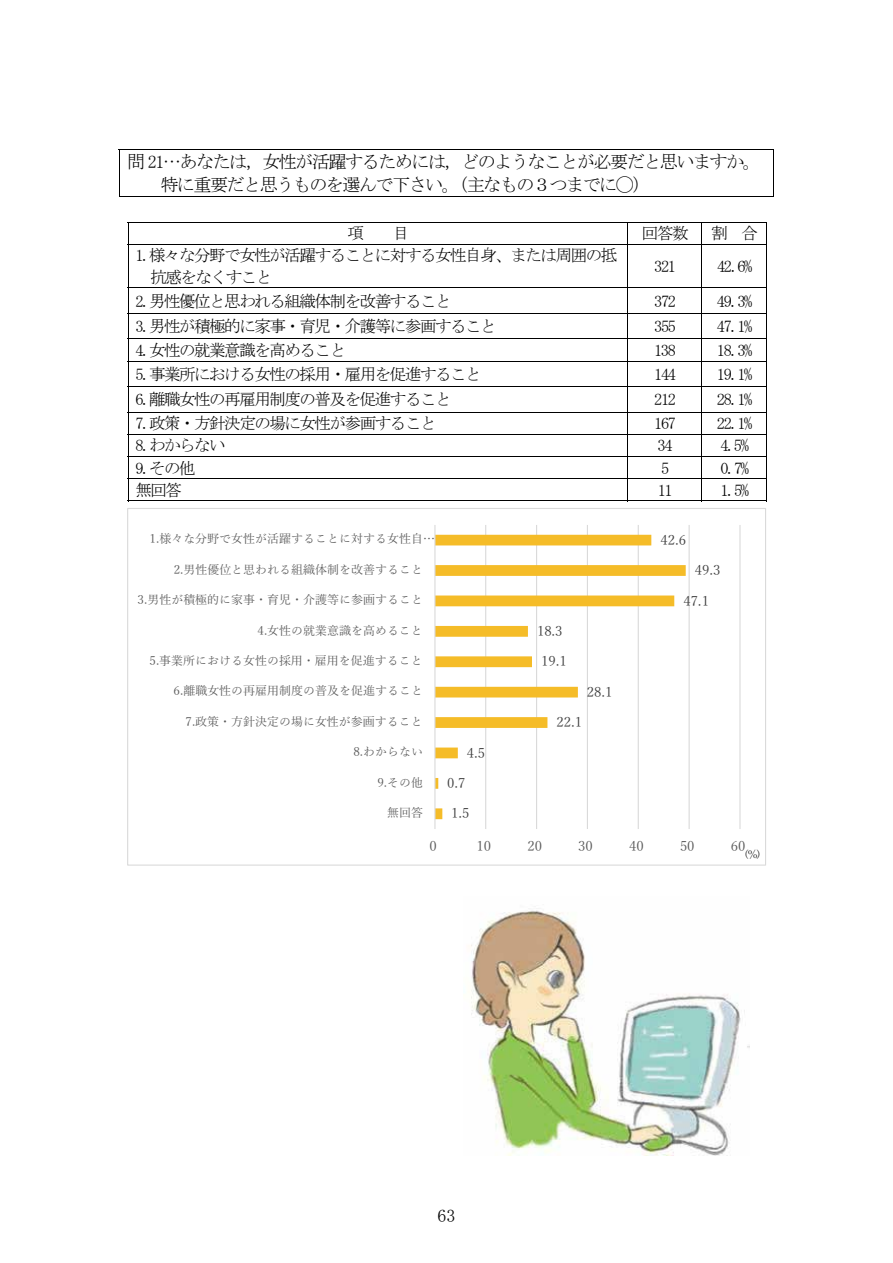
<style>
.page{position:relative;width:893px;height:1263px;background:#fff}
.page>*{position:absolute;margin:0;border:0;box-sizing:border-box;transform-origin:0 0}
.t1{font:18px/23.2px "MS Mincho";letter-spacing:-.08em;color:#000}
.t2{font:16.5px/21.5px "MS Mincho";letter-spacing:-.085em;color:#000}
.t3{font:13.5px "Yu Mincho";color:#404040}
.t4{font:13.5px "Yu Mincho";color:#595959}
.t5{font:12px "Yu Mincho";color:#595959}
.t6{font:10.5px "MS Mincho";color:#000}
</style>
<div class="page">
<hr style="left:119px;top:149px;width:655px;height:1px;background:#000">
<hr style="left:119px;top:149px;width:1px;height:48px;background:#000">
<hr style="left:119px;top:196px;width:654px;height:1px;background:#000">
<hr style="left:773px;top:149px;width:1px;height:48px;background:#000">
<hr style="left:128px;top:222px;width:639px;height:1px;background:#000">
<svg style="left:128px;top:223px;width:1px;height:21px"></svg>
<svg style="left:627px;top:223px;width:1px;height:21px"></svg>
<svg style="left:701px;top:223px;width:1px;height:21px"></svg>
<svg style="left:766px;top:223px;width:1px;height:21px"></svg>
<hr style="left:128px;top:244px;width:639px;height:1px;background:#000">
<hr style="left:128px;top:245px;width:1px;height:42px;background:#000">
<hr style="left:627px;top:245px;width:1px;height:42px;background:#000">
<hr style="left:701px;top:245px;width:1px;height:42px;background:#000">
<hr style="left:766px;top:245px;width:1px;height:42px;background:#000">
<hr style="left:128px;top:287px;width:639px;height:1px;background:#000">
<hr style="left:128px;top:313px;width:639px;height:1px;background:#000">
<hr style="left:128px;top:339px;width:639px;height:1px;background:#000">
<hr style="left:128px;top:361px;width:639px;height:1px;background:#000">
<hr style="left:128px;top:386px;width:639px;height:1px;background:#000">
<hr style="left:128px;top:412px;width:639px;height:1px;background:#000">
<hr style="left:128px;top:434px;width:639px;height:1px;background:#000">
<hr style="left:128px;top:456px;width:639px;height:1px;background:#000">
<hr style="left:128px;top:478px;width:639px;height:1px;background:#000">
<svg style="left:128px;top:288px;width:1px;height:212px"></svg>
<hr style="left:128px;top:500px;width:499px;height:1px;background:#000">
<svg style="left:627px;top:288px;width:1px;height:213px"></svg>
<hr style="left:628px;top:500px;width:73px;height:1px;background:#000">
<svg style="left:701px;top:288px;width:1px;height:213px"></svg>
<hr style="left:702px;top:500px;width:64px;height:1px;background:#000">
<svg style="left:766px;top:288px;width:1px;height:213px"></svg>
<hr style="left:485px;top:525px;width:1px;height:304px;background:#dadada">
<hr style="left:536px;top:525px;width:1px;height:304px;background:#dadada">
<hr style="left:587px;top:525px;width:1px;height:304px;background:#dadada">
<hr style="left:638px;top:525px;width:1px;height:304px;background:#dadada">
<hr style="left:689px;top:525px;width:1px;height:304px;background:#dadada">
<hr style="left:739px;top:525px;width:1px;height:304px;background:#dadada">
<svg style="left:435px;top:535px;width:251px;height:284px"></svg>
<hr style="left:434px;top:525px;width:1px;height:304px;background:#dadada">
<img style="left:471px;top:910px;width:279px;height:246px">
<p class="t1" style="left:160px;top:150px;width:602px;text-indent:-33px">問 21…あなたは，女性が活躍するためには，どのようなことが必要だと思いますか。特に重要だと思うものを選んで下さい。（主なもの３つまでに◯）</p>
<p class="t2" style="left:348px;top:222px;width:18px">項</p>
<p class="t2" style="left:393px;top:222px;width:18px">目</p>
<p class="t2" style="left:642px;top:222px;width:48px">回答数</p>
<p class="t2" style="left:711px;top:222px;width:48px">割 合</p>
<p class="t2" style="left:151px;top:245px;width:468px;text-indent:-15px">1.様々な分野で女性が活躍することに対する女性自身、または周囲の抵抗感をなくすこと</p>
<p class="t2" style="left:654px;top:255px;width:23px">321</p>
<p class="t2" style="left:717px;top:255px;width:37px">42.6%</p>
<p class="t2" style="left:135px;top:290px;width:318px">2.男性優位と思われる組織体制を改善すること</p>
<p class="t2" style="left:654px;top:290px;width:23px">372</p>
<p class="t2" style="left:717px;top:290px;width:37px">49.3%</p>
<p class="t2" style="left:135px;top:315px;width:363px">3.男性が積極的に家事・育児・介護等に参画すること</p>
<p class="t2" style="left:654px;top:315px;width:23px">355</p>
<p class="t2" style="left:717px;top:315px;width:37px">47.1%</p>
<p class="t2" style="left:135px;top:339px;width:212px">4.女性の就業意識を高めること</p>
<p class="t2" style="left:654px;top:339px;width:23px">138</p>
<p class="t2" style="left:717px;top:339px;width:37px">18.3%</p>
<p class="t2" style="left:135px;top:363px;width:348px">5.事業所における女性の採用・雇用を促進すること</p>
<p class="t2" style="left:654px;top:363px;width:23px">144</p>
<p class="t2" style="left:717px;top:363px;width:37px">19.1%</p>
<p class="t2" style="left:135px;top:389px;width:318px">6.離職女性の再雇用制度の普及を促進すること</p>
<p class="t2" style="left:654px;top:389px;width:23px">212</p>
<p class="t2" style="left:717px;top:389px;width:37px">28.1%</p>
<p class="t2" style="left:135px;top:413px;width:303px">7.政策・方針決定の場に女性が参画すること</p>
<p class="t2" style="left:654px;top:413px;width:23px">167</p>
<p class="t2" style="left:717px;top:413px;width:37px">22.1%</p>
<p class="t2" style="left:135px;top:435px;width:92px">8.わからない</p>
<p class="t2" style="left:658px;top:435px;width:17px">34</p>
<p class="t2" style="left:720px;top:435px;width:30px">4.5%</p>
<p class="t2" style="left:135px;top:457px;width:62px">9.その他</p>
<p class="t2" style="left:661px;top:457px;width:10px">5</p>
<p class="t2" style="left:720px;top:457px;width:30px">0.7%</p>
<p class="t2" style="left:135px;top:479px;width:48px">無回答</p>
<p class="t2" style="left:658px;top:479px;width:17px">11</p>
<p class="t2" style="left:720px;top:479px;width:30px">1.5%</p>
<p class="t3" style="left:660px;top:527px;width:27px">42.6</p>
<p class="t3" style="left:695px;top:558px;width:27px">49.3</p>
<p class="t3" style="left:683px;top:588px;width:27px">47.1</p>
<p class="t3" style="left:537px;top:619px;width:27px">18.3</p>
<p class="t3" style="left:541px;top:649px;width:27px">19.1</p>
<p class="t3" style="left:587px;top:679px;width:27px">28.1</p>
<p class="t3" style="left:557px;top:710px;width:27px">22.1</p>
<p class="t3" style="left:467px;top:740px;width:20px">4.5</p>
<p class="t3" style="left:447px;top:771px;width:20px">0.7</p>
<p class="t3" style="left:451px;top:801px;width:20px">1.5</p>
<p class="t4" style="left:429px;top:834px;width:9px">0</p>
<p class="t4" style="left:477px;top:834px;width:16px">10</p>
<p class="t4" style="left:527px;top:834px;width:16px">20</p>
<p class="t4" style="left:578px;top:834px;width:16px">30</p>
<p class="t4" style="left:629px;top:834px;width:16px">40</p>
<p class="t4" style="left:680px;top:834px;width:16px">50</p>
<p class="t4" style="left:731px;top:834px;width:16px">60</p>
<p class="t5" style="left:150px;top:528px;width:287px">1.様々な分野で⼥性が活躍することに対する⼥性⾃…</p>
<p class="t5" style="left:174px;top:558px;width:251px">2.男性優位と思われる組織体制を改善すること</p>
<p class="t5" style="left:138px;top:589px;width:287px">3.男性が積極的に家事・育児・介護等に参画すること</p>
<p class="t5" style="left:258px;top:619px;width:167px">4.⼥性の就業意識を⾼めること</p>
<p class="t5" style="left:150px;top:649px;width:275px">5.事業所における⼥性の採⽤・雇⽤を促進すること</p>
<p class="t5" style="left:174px;top:680px;width:251px">6.離職⼥性の再雇⽤制度の普及を促進すること</p>
<p class="t5" style="left:186px;top:710px;width:239px">7.政策・⽅針決定の場に⼥性が参画すること</p>
<p class="t5" style="left:353px;top:741px;width:71px">8.わからない</p>
<p class="t5" style="left:377px;top:771px;width:47px">9.その他</p>
<p class="t5" style="left:387px;top:801px;width:37px">無回答</p>
<p class="t6" style="left:743px;top:849px;width:20px">(％)</p>
<p class="t1" style="left:438px;top:1203px;width:19px">63</p>
</div>
